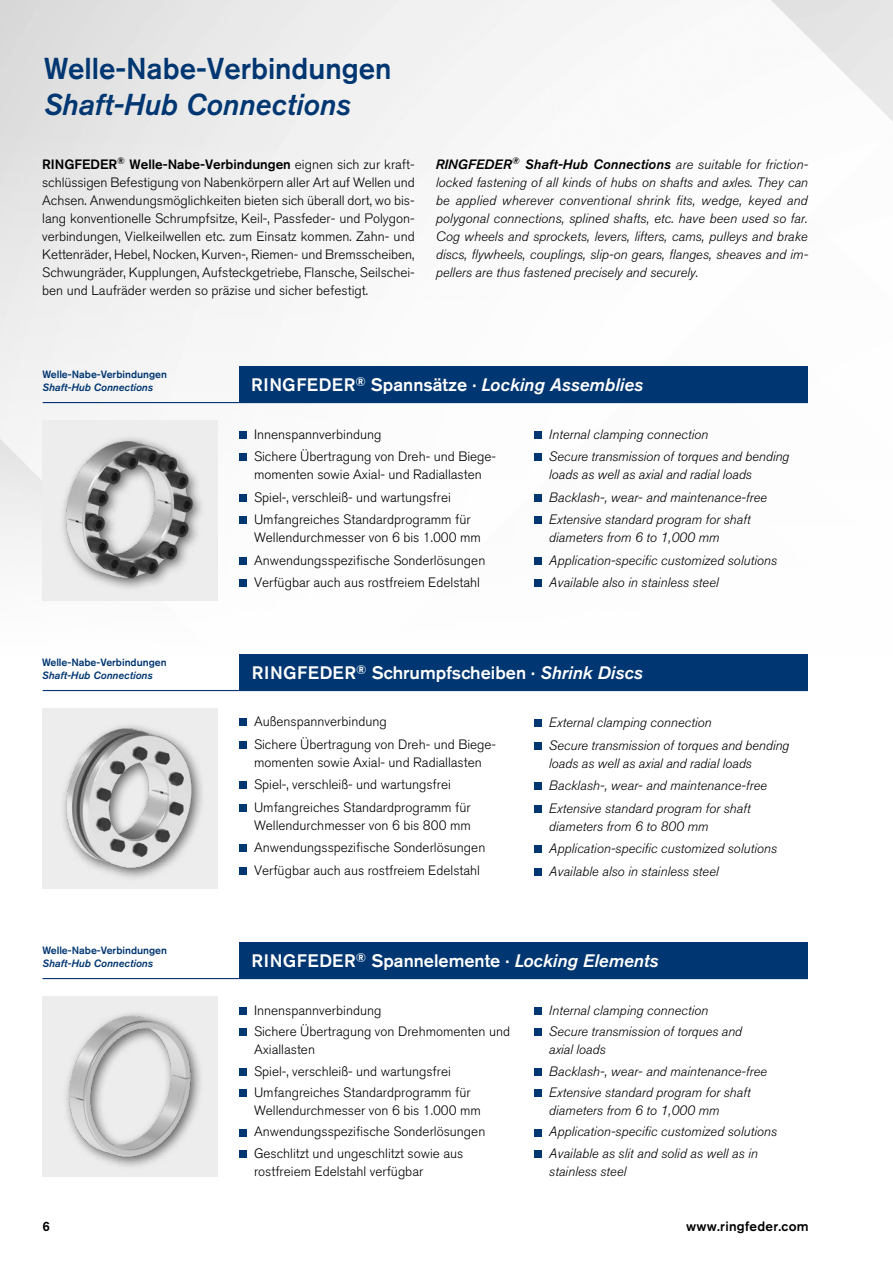
<style>
.page{position:relative;width:893px;height:1263px;background:#fff}
.page>*{position:absolute;margin:0;border:0;box-sizing:border-box;transform-origin:0 0}
.t1{font:500 30px "Akzidenz Grotesk BE";color:#003671}
.t2{font:italic 500 30px "Akzidenz Grotesk BE";color:#003671}
.t3{font:500 18px "Akzidenz Grotesk BE";color:#fff}
.t4{font:300 13.5px/22.5px "Akzidenz Grotesk BE";color:#000}
.t5{font:italic 300 13.5px/22.5px "Akzidenz Grotesk BE";color:#000}
.t6{font:500 13.5px "Akzidenz Grotesk BE";letter-spacing:.02em;color:#000}
.t7{font:500 10.5px "Akzidenz Grotesk BE";color:#003671}
.t8{font:italic 500 10.5px "Akzidenz Grotesk BE";color:#003671}
.s1{font-weight:500}
.s2{font-style:italic}
</style>
<div class="page">
<img style="left:0;top:0;width:893px;height:601px">
<div style="left:43px;top:421px;width:175px;height:180px;background:#ededed"></div>
<div style="left:239px;top:367px;width:569px;height:36px;background:#003671"></div>
<div style="left:239px;top:431px;width:8px;height:8px;background:#003671"></div>
<div style="left:239px;top:453px;width:8px;height:8px;background:#003671"></div>
<div style="left:239px;top:494px;width:8px;height:8px;background:#003671"></div>
<div style="left:239px;top:516px;width:8px;height:8px;background:#003671"></div>
<div style="left:239px;top:557px;width:8px;height:8px;background:#003671"></div>
<div style="left:239px;top:579px;width:8px;height:8px;background:#003671"></div>
<div style="left:534px;top:431px;width:8px;height:8px;background:#003671"></div>
<div style="left:534px;top:453px;width:8px;height:8px;background:#003671"></div>
<div style="left:534px;top:494px;width:8px;height:8px;background:#003671"></div>
<div style="left:534px;top:516px;width:8px;height:8px;background:#003671"></div>
<div style="left:534px;top:557px;width:8px;height:8px;background:#003671"></div>
<div style="left:534px;top:579px;width:8px;height:8px;background:#003671"></div>
<hr style="left:43px;top:402px;width:765px;height:1px;background:#003671">
<div style="left:239px;top:654px;width:569px;height:36px;background:#003671"></div>
<div style="left:239px;top:718px;width:8px;height:8px;background:#003671"></div>
<div style="left:239px;top:741px;width:8px;height:8px;background:#003671"></div>
<div style="left:239px;top:781px;width:8px;height:8px;background:#003671"></div>
<div style="left:239px;top:804px;width:8px;height:8px;background:#003671"></div>
<div style="left:239px;top:844px;width:8px;height:8px;background:#003671"></div>
<div style="left:239px;top:867px;width:8px;height:8px;background:#003671"></div>
<div style="left:534px;top:719px;width:8px;height:8px;background:#003671"></div>
<div style="left:534px;top:742px;width:8px;height:8px;background:#003671"></div>
<div style="left:534px;top:782px;width:8px;height:8px;background:#003671"></div>
<div style="left:534px;top:805px;width:8px;height:8px;background:#003671"></div>
<div style="left:534px;top:845px;width:8px;height:8px;background:#003671"></div>
<div style="left:534px;top:868px;width:8px;height:8px;background:#003671"></div>
<hr style="left:43px;top:690px;width:765px;height:1px;background:#003671">
<div style="left:43px;top:997px;width:175px;height:180px;background:#ededed"></div>
<div style="left:239px;top:942px;width:569px;height:36px;background:#003671"></div>
<div style="left:239px;top:1007px;width:8px;height:8px;background:#003671"></div>
<div style="left:239px;top:1028px;width:8px;height:8px;background:#003671"></div>
<div style="left:239px;top:1068px;width:8px;height:7px;background:#003671"></div>
<div style="left:239px;top:1089px;width:8px;height:8px;background:#003671"></div>
<div style="left:239px;top:1128px;width:8px;height:8px;background:#003671"></div>
<div style="left:239px;top:1150px;width:8px;height:8px;background:#003671"></div>
<div style="left:534px;top:1007px;width:8px;height:8px;background:#003671"></div>
<div style="left:534px;top:1028px;width:8px;height:8px;background:#003671"></div>
<div style="left:534px;top:1068px;width:8px;height:7px;background:#003671"></div>
<div style="left:534px;top:1089px;width:8px;height:8px;background:#003671"></div>
<div style="left:534px;top:1128px;width:8px;height:8px;background:#003671"></div>
<div style="left:534px;top:1150px;width:8px;height:8px;background:#003671"></div>
<hr style="left:43px;top:978px;width:765px;height:1px;background:#003671">
<img style="left:63px;top:437px;width:139px;height:152px">
<img style="left:43px;top:708px;width:175px;height:181px">
<img style="left:66px;top:1013px;width:135px;height:154px">
<h1 class="t1" style="left:44px;top:50px;width:349px">Welle-Nabe-Verbindungen</h1>
<h1 class="t2" style="left:44px;top:87px;width:308px">Shaft-Hub Connections</h1>
<p class="t4" style="left:42px;top:155px;width:374px;line-height:18px;text-align:justify"><span class="s1">RINGFEDER</span><sup>®</sup> <span class="s1">Welle-Nabe-Verbindungen</span> eignen sich zur kraft&shy;schlüssigen Befestigung von Nabenkörpern aller Art auf Wellen und Achsen. Anwendungsmöglichkeiten bieten sich überall dort, wo bis&shy;lang konventionelle Schrumpfsitze, Keil-, Passfeder- und Polygon&shy;verbindungen, Vielkeilwellen etc. zum Einsatz kommen. Zahn- und Kettenräder, Hebel, Nocken, Kurven-, Riemen- und Bremsscheiben, Schwungräder, Kupplungen, Aufsteckgetriebe, Flansche, Seilschei&shy;ben und Laufräder werden so präzise und sicher befestigt.</p>
<p class="t5" style="left:436px;top:155px;width:374px;line-height:18px;text-align:justify"><span class="s1">RINGFEDER</span><sup>®</sup> <span class="s1">Shaft-Hub Connections</span> are suitable for friction&shy;locked fastening of all kinds of hubs on shafts and axles. They can be applied wherever conventional shrink fits, wedge, keyed and polygonal connections, splined shafts, etc. have been used so far.<br>Cog wheels and sprockets, levers, lifters, cams, pulleys and brake discs, flywheels, couplings, slip-on gears, flanges, sheaves and im&shy;pellers are thus fastened precisely and securely.</p>
<p class="t7" style="left:43px;top:368px;width:126px">Welle-Nabe-Verbindungen</p>
<p class="t8" style="left:43px;top:382px;width:112px">Shaft-Hub Connections</p>
<p class="t7" style="left:42px;top:656px;width:126px">Welle-Nabe-Verbindungen</p>
<p class="t8" style="left:42px;top:670px;width:112px">Shaft-Hub Connections</p>
<p class="t7" style="left:43px;top:944px;width:126px">Welle-Nabe-Verbindungen</p>
<p class="t8" style="left:43px;top:958px;width:112px">Shaft-Hub Connections</p>
<h2 class="t3" style="left:251px;top:374px;width:393px">RINGFEDER<sup>®</sup> Spannsätze · <span class="s2">Locking Assemblies</span></h2>
<p class="t4" style="left:254px;top:423px;width:244px">Innenspannverbindung<br>Sichere Übertragung von Dreh- und Biege-</p>
<p class="t4" style="left:254px;top:463px;width:229px">momenten sowie Axial- und Radiallasten<br>Spiel-, verschleiß- und wartungsfrei<br>Umfangreiches Standardprogramm für</p>
<p class="t4" style="left:254px;top:526px;width:233px">Wellendurchmesser von 6 bis 1.000 mm<br>Anwendungsspezifische Sonderlösungen<br>Verfügbar auch aus rostfreiem Edelstahl</p>
<p class="t5" style="left:549px;top:423px;width:242px">Internal clamping connection<br>Secure transmission of torques and bending</p>
<p class="t5" style="left:549px;top:463px;width:219px">loads as well as axial and radial loads<br>Backlash-, wear- and maintenance-free<br>Extensive standard program for shaft</p>
<p class="t5" style="left:549px;top:526px;width:229px">diameters from 6 to 1,000 mm<br>Application-specific customized solutions<br>Available also in stainless steel</p>
<h2 class="t3" style="left:252px;top:662px;width:393px">RINGFEDER<sup>®</sup> Schrumpfscheiben · <span class="s2">Shrink Discs</span></h2>
<p class="t4" style="left:254px;top:711px;width:244px">Außenspannverbindung<br>Sichere Übertragung von Dreh- und Biege-</p>
<p class="t4" style="left:254px;top:751px;width:229px">momenten sowie Axial- und Radiallasten<br>Spiel-, verschleiß- und wartungsfrei<br>Umfangreiches Standardprogramm für</p>
<p class="t4" style="left:254px;top:814px;width:233px">Wellendurchmesser von 6 bis 800 mm<br>Anwendungsspezifische Sonderlösungen<br>Verfügbar auch aus rostfreiem Edelstahl</p>
<p class="t5" style="left:549px;top:712px;width:242px">External clamping connection<br>Secure transmission of torques and bending</p>
<p class="t5" style="left:549px;top:752px;width:219px">loads as well as axial and radial loads<br>Backlash-, wear- and maintenance-free<br>Extensive standard program for shaft</p>
<p class="t5" style="left:549px;top:815px;width:229px">diameters from 6 to 800 mm<br>Application-specific customized solutions<br>Available also in stainless steel</p>
<h2 class="t3" style="left:252px;top:950px;width:408px">RINGFEDER<sup>®</sup> Spannelemente · <span class="s2">Locking Elements</span></h2>
<p class="t4" style="left:254px;top:999px;width:258px;line-height:21.5px">Innenspannverbindung<br>Sichere Übertragung von Drehmomenten und</p>
<p class="t4" style="left:254px;top:1039px;width:218px;line-height:21.5px">Axiallasten<br>Spiel-, verschleiß- und wartungsfrei<br>Umfangreiches Standardprogramm für</p>
<p class="t4" style="left:254px;top:1100px;width:233px;line-height:21.5px">Wellendurchmesser von 6 bis 1.000 mm<br>Anwendungsspezifische Sonderlösungen<br>Geschlitzt und ungeschlitzt sowie aus</p>
<p class="t4" style="left:254px;top:1160px;width:171px">rostfreiem Edelstahl verfügbar</p>
<p class="t5" style="left:549px;top:999px;width:195px;line-height:21.5px">Internal clamping connection<br>Secure transmission of torques and</p>
<p class="t5" style="left:549px;top:1039px;width:219px;line-height:21.5px">axial loads<br>Backlash-, wear- and maintenance-free<br>Extensive standard program for shaft</p>
<p class="t5" style="left:549px;top:1100px;width:229px;line-height:21.5px">diameters from 6 to 1,000 mm<br>Application-specific customized solutions<br>Available as slit and solid as well as in</p>
<p class="t5" style="left:549px;top:1160px;width:79px">stainless steel</p>
<p class="t6" style="left:43px;top:1218px;width:9px">6</p>
<p class="t6" style="left:686px;top:1218px;width:124px">www.ringfeder.com</p>
</div>
